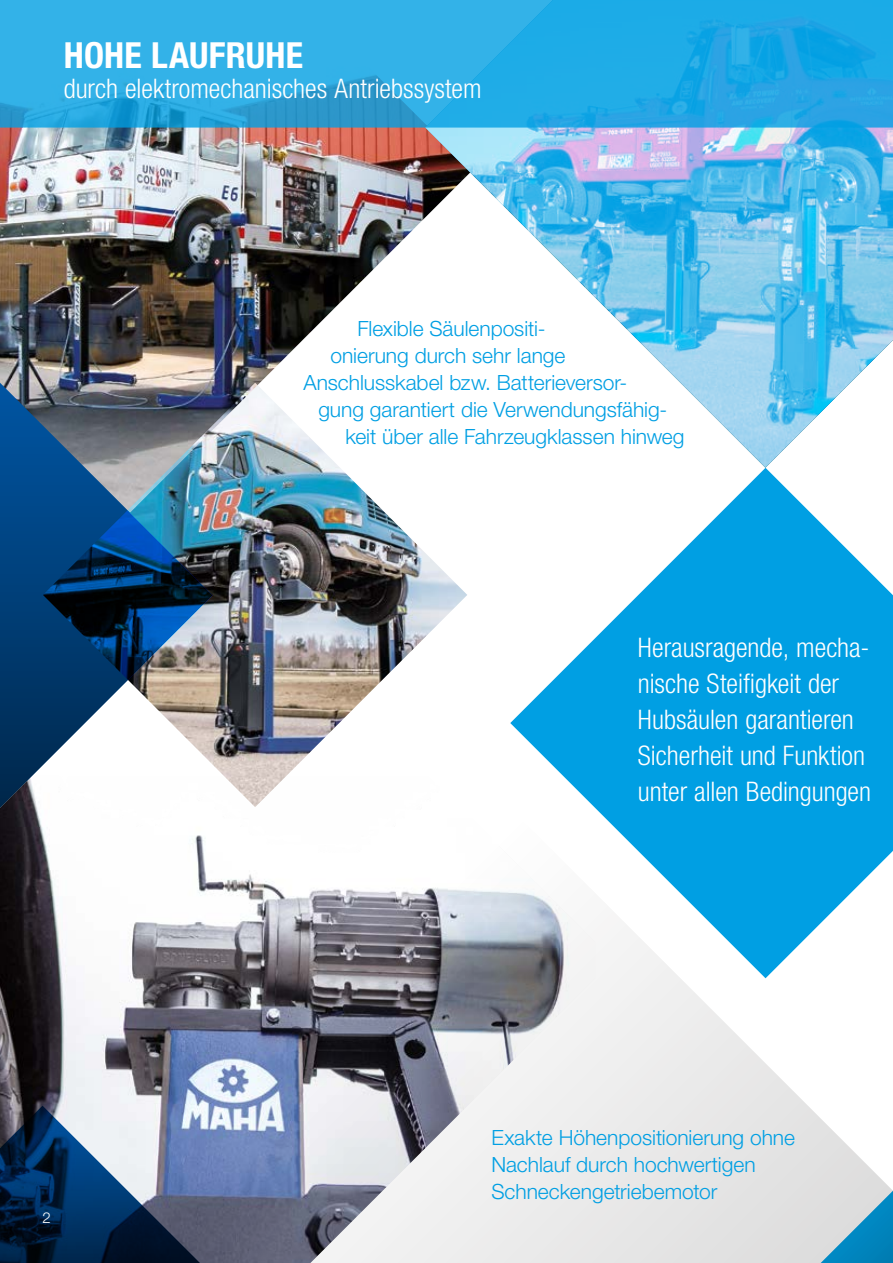
<style>
.page{position:relative;width:893px;height:1263px;background:#fff}
.page>*{position:absolute;margin:0;border:0;box-sizing:border-box;transform-origin:0 0}
.t1{font:700 condensed 36px "Helvetica Neue LTW1 G";letter-spacing:.005em;color:#fff}
.t2{font:300 condensed 27px/36px "Helvetica Neue LTW1 G";color:#fff}
.t3{font:300 21px/27px "Helvetica Neue LTW1 G";color:#009fe3}
.t4{font:300 15px "Helvetica Neue LTW1 G";color:#fff}
</style>
<div class="page">
<svg style="left:595px;top:978px;width:219px;height:285px;fill:#e9e8e8"></svg>
<svg style="left:814px;top:1140px;width:79px;height:123px"></svg>
<svg style="left:810px;top:978px;width:32px;height:162px"></svg>
<img style="left:0;top:128px;width:425px;height:255px">
<img style="left:0;top:817px;width:595px;height:446px">
<svg style="left:510px;top:468px;width:383px;height:510px;fill:#009fe3"></svg>
<svg style="left:0;top:374px;width:213px;height:443px"></svg>
<img style="left:425px;top:128px;width:468px;height:340px">
<svg style="left:0;top:0;width:893px;height:128px;fill:#2dade7"></svg>
<img style="left:43px;top:383px;width:424px;height:424px">
<h1 class="t1" style="left:64px;top:34px;width:241px">HOHE LAUFRUHE</h1>
<p class="t2" style="left:64px;top:71px;width:419px">durch elektromechanisches Antriebssystem</p>
<p class="t3" style="left:357px;top:315px;width:190px">Flexible Säulenpositi-</p>
<p class="t3" style="left:330px;top:342px;width:237px">onierung durch sehr lange</p>
<p class="t3" style="left:303px;top:369px;width:325px">Anschlusskabel bzw. Batterieversor-</p>
<p class="t3" style="left:318px;top:396px;width:350px">gung garantiert die Verwendungsfähig-</p>
<p class="t3" style="left:345px;top:423px;width:341px">keit über alle Fahrzeugklassen hinweg</p>
<p class="t2" style="left:638px;top:630px;width:235px">Herausragende, mecha&shy;nische Steifigkeit der<br>Hubsäulen garantieren<br>Sicherheit und Funktion unter allen Bedingungen</p>
<p class="t4" style="left:43px;top:1208px;width:10px">2</p>
<p class="t3" style="left:491px;top:1124px;width:305px">Exakte Höhenpositionierung ohne<br>Nachlauf durch hochwertigen<br>Schneckengetriebemotor</p>
</div>
